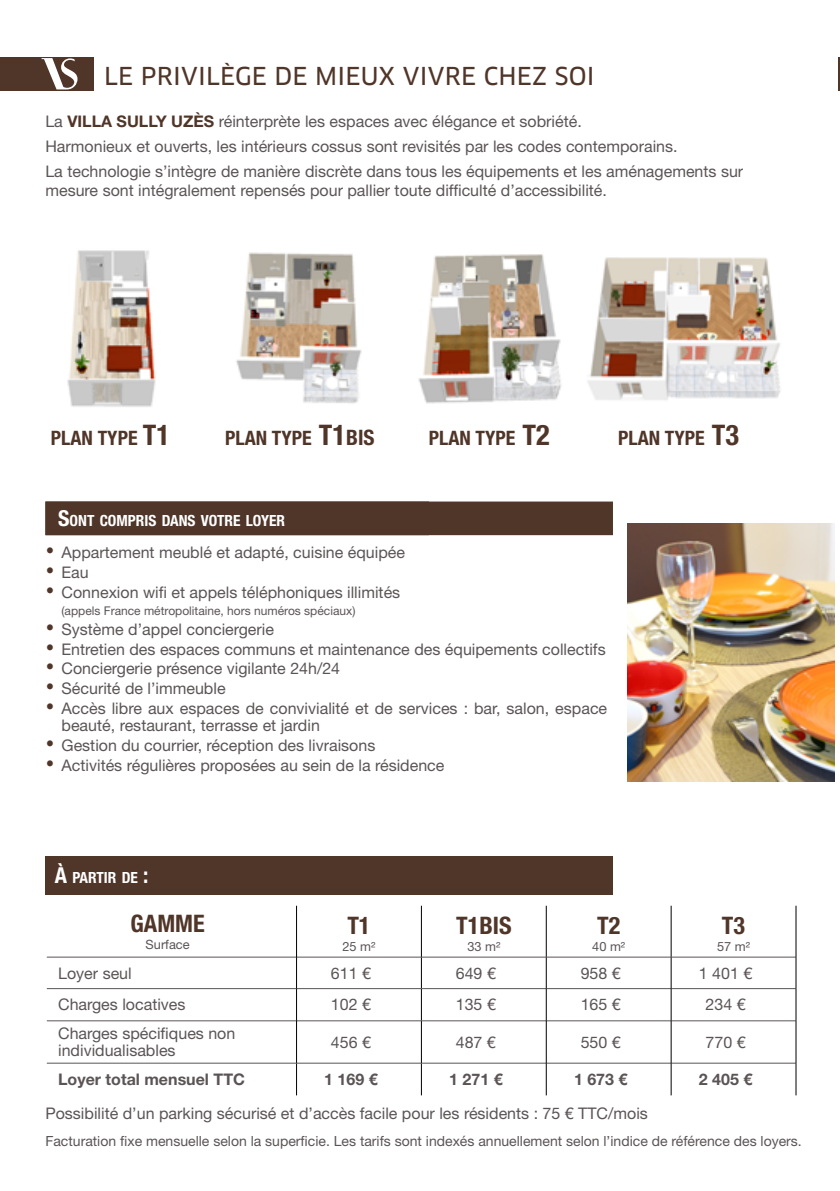
<style>
.page{position:relative;width:840px;height:1191px;background:#fff}
.page>*{position:absolute;margin:0;border:0;box-sizing:border-box;transform-origin:0 0}
.t1{font:24.2px "Clan OT News";letter-spacing:.01em;color:#503529}
.t2{font:700 condensed 24.2px "Helvetica Neue LT Std";color:#503529}
.t3{font:700 condensed 19.8px "Helvetica Neue LT Std";color:#503529}
.t4{font:16px/17px "Helvetica Neue LT Std";color:#5b5455}
.t5{font:700 16px "Helvetica Neue LT Std";color:#5b5455}
.t6{font:700 condensed 15.4px "Helvetica Neue LT Std";color:#fff}
.t7{font:14px "Helvetica Neue LT Std";color:#5b5455}
.t8{font:12.8px "Helvetica Neue LT Std";color:#5b5455}
.t9{font:12px "Helvetica Neue LT Std";color:#5b5455}
.s1{font-weight:700;color:#503529}
.s2{font-size:28.4px}
.s3{font-size:21.2px}
.s4{font-size:22px}
.s5{color:#503529}
</style>
<div class="page">
<div style="left:46px;top:855px;width:566px;height:39px;background:#503529"></div>
<hr style="left:545px;top:905px;width:1px;height:52px;background:#000">
<hr style="left:670px;top:905px;width:1px;height:52px;background:#000">
<hr style="left:47px;top:956px;width:249px;height:1px;background:#5b5455">
<hr style="left:296px;top:956px;width:125px;height:1px;background:#5b5455">
<hr style="left:546px;top:956px;width:124px;height:1px;background:#5b5455">
<hr style="left:670px;top:956px;width:125px;height:1px;background:#5b5455">
<hr style="left:296px;top:1020px;width:125px;height:1px;background:#5b5455">
<hr style="left:47px;top:988px;width:249px;height:1px;background:#5b5455">
<hr style="left:296px;top:988px;width:125px;height:1px;background:#5b5455">
<hr style="left:296px;top:1062px;width:125px;height:1px;background:#5b5455">
<hr style="left:47px;top:1020px;width:249px;height:1px;background:#5b5455">
<hr style="left:296px;top:905px;width:1px;height:52px;background:#000">
<hr style="left:296px;top:957px;width:1px;height:31px;background:#000">
<hr style="left:296px;top:988px;width:1px;height:32px;background:#000">
<hr style="left:296px;top:1020px;width:1px;height:43px;background:#000">
<hr style="left:296px;top:1063px;width:1px;height:32px;background:#000">
<hr style="left:47px;top:1062px;width:249px;height:1px;background:#5b5455">
<hr style="left:421px;top:905px;width:1px;height:52px;background:#000">
<hr style="left:795px;top:905px;width:1px;height:52px;background:#000">
<hr style="left:421px;top:957px;width:1px;height:31px;background:#000">
<hr style="left:421px;top:988px;width:1px;height:32px;background:#000">
<hr style="left:421px;top:1021px;width:1px;height:42px;background:#000">
<hr style="left:421px;top:1063px;width:1px;height:32px;background:#000">
<hr style="left:421px;top:956px;width:125px;height:1px;background:#5b5455">
<hr style="left:421px;top:988px;width:124px;height:1px;background:#5b5455">
<hr style="left:546px;top:988px;width:124px;height:1px;background:#5b5455">
<hr style="left:671px;top:988px;width:124px;height:1px;background:#5b5455">
<hr style="left:421px;top:1020px;width:124px;height:1px;background:#5b5455">
<hr style="left:546px;top:1020px;width:124px;height:1px;background:#5b5455">
<hr style="left:671px;top:1020px;width:124px;height:1px;background:#5b5455">
<hr style="left:421px;top:1062px;width:124px;height:1px;background:#5b5455">
<hr style="left:546px;top:1062px;width:124px;height:1px;background:#5b5455">
<hr style="left:671px;top:1062px;width:124px;height:1px;background:#5b5455">
<hr style="left:795px;top:957px;width:1px;height:31px;background:#000">
<hr style="left:795px;top:988px;width:1px;height:32px;background:#000">
<hr style="left:795px;top:1020px;width:1px;height:43px;background:#000">
<hr style="left:795px;top:1063px;width:1px;height:32px;background:#000">
<hr style="left:545px;top:957px;width:1px;height:31px;background:#000">
<hr style="left:670px;top:957px;width:1px;height:31px;background:#000">
<hr style="left:545px;top:988px;width:1px;height:32px;background:#000">
<hr style="left:670px;top:988px;width:1px;height:32px;background:#000">
<hr style="left:545px;top:1020px;width:1px;height:43px;background:#000">
<hr style="left:670px;top:1020px;width:1px;height:43px;background:#000">
<hr style="left:545px;top:1063px;width:1px;height:32px;background:#000">
<hr style="left:670px;top:1063px;width:1px;height:32px;background:#000">
<div style="left:0;top:57px;width:94px;height:34px;background:#503529"></div>
<svg style="left:41px;top:58px;width:36px;height:31px"></svg>
<div style="left:45px;top:501px;width:567px;height:34px;background:#503529;border:1px solid #503529"></div>
<div style="left:45px;top:501px;width:383px;height:34px;border:1px solid #503529"></div>
<hr style="left:837px;top:57px;width:2px;height:33px;background:#503529">
<img style="left:627px;top:523px;width:206px;height:258px">
<img style="left:67px;top:250px;width:89px;height:157px">
<img style="left:236px;top:252px;width:126px;height:152px">
<img style="left:418px;top:254px;width:143px;height:150px">
<img style="left:587px;top:257px;width:193px;height:143px">
<p class="t1" style="left:104px;top:61px;width:491px">LE PRIVILÈGE DE MIEUX VIVRE CHEZ SOI</p>
<p class="t4" style="left:45px;top:112px;width:537px">La <span class="s1">VILLA SULLY UZÈS</span> réinterprète les espaces avec élégance et sobriété.</p>
<p class="t4" style="left:45px;top:137px;width:633px">Harmonieux et ouverts, les intérieurs cossus sont revisités par les codes contemporains.</p>
<p class="t4" style="left:45px;top:161px;width:699px;line-height:19.2px">La technologie s’intègre de manière discrète dans tous les équipements et les aménagements sur mesure sont intégralement repensés pour pallier toute difficulté d’accessibilité.</p>
<p class="t3" style="left:51px;top:425px;width:120px">PLAN TYPE <span class="s2">T1</span></p>
<p class="t3" style="left:225px;top:425px;width:151px">PLAN TYPE <span class="s2">T1</span><span class="s3">BIS</span></p>
<p class="t3" style="left:428px;top:425px;width:122px">PLAN TYPE <span class="s2">T2</span></p>
<p class="t3" style="left:617px;top:425px;width:122px">PLAN TYPE <span class="s2">T3</span></p>
<p class="t6" style="left:58px;top:511px;width:228px"><span class="s4">S</span>ONT COMPRIS DANS VOTRE LOYER</p>
<p class="t4" style="left:45px;top:543px;width:361px"><span class="s5">•</span> Appartement meublé et adapté, cuisine équipée</p>
<p class="t4" style="left:45px;top:563px;width:45px"><span class="s5">•</span> Eau</p>
<p class="t4" style="left:45px;top:583px;width:356px"><span class="s5">•</span> Connexion wifi et appels téléphoniques illimités</p>
<p class="t9" style="left:61px;top:603px;width:295px">(appels France métropolitaine, hors numéros spéciaux)</p>
<p class="t4" style="left:45px;top:620px;width:230px"><span class="s5">•</span> Système d’appel conciergerie</p>
<p class="t4" style="left:45px;top:640px;width:561px"><span class="s5">•</span> Entretien des espaces communs et maintenance des équipements collectifs</p>
<p class="t4" style="left:45px;top:660px;width:296px"><span class="s5">•</span> Conciergerie présence vigilante 24h/24</p>
<p class="t4" style="left:45px;top:680px;width:182px"><span class="s5">•</span> Sécurité de l’immeuble</p>
<p class="t4" style="left:61px;top:699px;width:547px;text-indent:-16px"><span class="s5">•</span> Accès libre aux espaces de convivialité et de services : bar, salon, espace beauté, restaurant, terrasse et jardin</p>
<p class="t4" style="left:45px;top:736px;width:331px"><span class="s5">•</span> Gestion du courrier, réception des livraisons</p>
<p class="t4" style="left:45px;top:756px;width:400px"><span class="s5">•</span> Activités régulières proposées au sein de la résidence</p>
<p class="t6" style="left:55px;top:868px;width:95px"><span class="s4">À</span> PARTIR DE <span class="s4">:</span></p>
<p class="t2" style="left:130px;top:908px;width:76px">GAMME</p>
<p class="t8" style="left:145px;top:936px;width:46px">Surface</p>
<p class="t2" style="left:347px;top:911px;width:25px">T1</p>
<p class="t8" style="left:342px;top:939px;width:34px">25 m²</p>
<p class="t2" style="left:456px;top:911px;width:57px">T1BIS</p>
<p class="t8" style="left:467px;top:939px;width:34px">33 m²</p>
<p class="t2" style="left:596px;top:911px;width:25px">T2</p>
<p class="t8" style="left:592px;top:939px;width:34px">40 m²</p>
<p class="t2" style="left:721px;top:911px;width:25px">T3</p>
<p class="t8" style="left:716px;top:939px;width:34px">57 m²</p>
<p class="t4" style="left:58px;top:964px;width:75px">Loyer seul</p>
<p class="t4" style="left:331px;top:964px;width:42px">611 €</p>
<p class="t4" style="left:455px;top:964px;width:42px">649 €</p>
<p class="t4" style="left:580px;top:964px;width:42px">958 €</p>
<p class="t4" style="left:698px;top:964px;width:55px">1 401 €</p>
<p class="t4" style="left:58px;top:996px;width:129px">Charges locatives</p>
<p class="t4" style="left:331px;top:996px;width:42px">102 €</p>
<p class="t4" style="left:455px;top:996px;width:42px">135 €</p>
<p class="t4" style="left:580px;top:996px;width:42px">165 €</p>
<p class="t4" style="left:705px;top:996px;width:42px">234 €</p>
<p class="t4" style="left:58px;top:1024px;width:179px">Charges spécifiques non individualisables</p>
<p class="t4" style="left:331px;top:1033px;width:42px">456 €</p>
<p class="t4" style="left:455px;top:1033px;width:42px">487 €</p>
<p class="t4" style="left:580px;top:1033px;width:42px">550 €</p>
<p class="t4" style="left:705px;top:1033px;width:42px">770 €</p>
<p class="t5" style="left:58px;top:1069px;width:188px">Loyer total mensuel TTC</p>
<p class="t5" style="left:324px;top:1069px;width:55px">1 169 €</p>
<p class="t5" style="left:449px;top:1069px;width:55px">1 271 €</p>
<p class="t5" style="left:573px;top:1069px;width:55px">1 673 €</p>
<p class="t5" style="left:698px;top:1069px;width:55px">2 405 €</p>
<p class="t4" style="left:45px;top:1104px;width:603px">Possibilité d’un parking sécurisé et d’accès facile pour les résidents : 75 € TTC/mois</p>
<p class="t7" style="left:45px;top:1132px;width:757px">Facturation fixe mensuelle selon la superficie. Les tarifs sont indexés annuellement selon l’indice de référence des loyers.</p>
</div>
